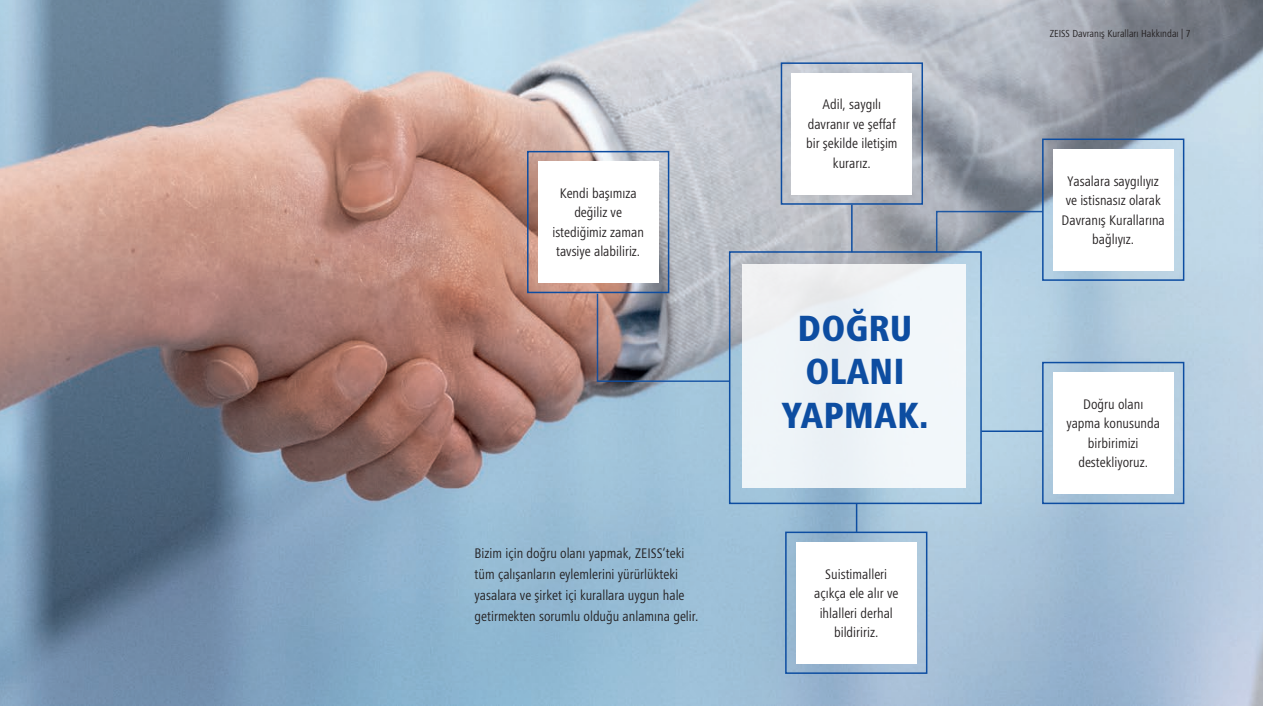
<style>
.page{position:relative;width:1263px;height:706px;background:#fff}
.page>*{position:absolute;margin:0;border:0;box-sizing:border-box;transform-origin:0 0}
.t1{font:800 condensed 37.5px/43.5px "ZEISS Frutiger Next W1 G";color:#0d4da1;text-align:center}
.t2{font:condensed 14.25px/19.5px "ZEISS Frutiger Next W1 G";color:#231f20;text-align:center}
.t3{font:condensed 10.5px "ZEISS Frutiger Next W1 G";color:#231f20}
</style>
<div class="page">
<img style="left:0;top:0;width:1263px;height:706px">
<div style="left:729px;top:251px;width:253px;height:253px;border:2px solid #0d4da1"></div>
<div style="left:1042px;top:139px;width:142px;height:142px;border:2px solid #0d4da1"></div>
<div style="left:1042px;top:362px;width:142px;height:142px;border:2px solid #0d4da1"></div>
<div style="left:785px;top:531px;width:142px;height:143px;border:2px solid #0d4da1"></div>
<div style="left:527px;top:151px;width:142px;height:142px;border:2px solid #0d4da1"></div>
<div style="left:781px;top:62px;width:142px;height:143px;border:2px solid #0d4da1"></div>
<svg style="left:935px;top:210px;width:109px;height:44px;background:#97abbe"></svg>
<svg style="left:596px;top:292px;width:135px;height:91px;background:#8f909a"></svg>
<hr style="left:851px;top:205px;width:2px;height:47px;background:#0d4da1">
<svg style="left:856px;top:503px;width:1px;height:29px"></svg>
<hr style="left:981px;top:430px;width:61px;height:2px;background:#0d4da1">
<div style="left:743px;top:265px;width:223px;height:223px;background:#eff4f8"></div>
<div style="left:1053px;top:149px;width:120px;height:121px;background:#fff"></div>
<div style="left:1053px;top:372px;width:120px;height:121px;background:#fff"></div>
<div style="left:796px;top:542px;width:120px;height:121px;background:#fff"></div>
<div style="left:538px;top:161px;width:120px;height:122px;background:#fff"></div>
<div style="left:792px;top:73px;width:120px;height:121px;background:#fff"></div>
<p class="t2" style="left:552px;top:183px;width:93px">Kendi başımıza değiliz ve istediğimiz zaman tavsiye alabiliriz.</p>
<p class="t2" style="left:475px;top:542px;width:225px;line-height:21px;text-align:left">Bizim için doğru olanı yapmak, ZEISS‘teki tüm çalışanların eylemlerini yürürlükteki yasalara ve şirket içi kurallara uygun hale getirmekten sorumlu olduğu anlamına gelir.</p>
<p class="t2" style="left:806px;top:94px;width:93px">Adil, saygılı davranır ve şeffaf bir şekilde iletişim kurarız.</p>
<h1 class="t1" style="left:782px;top:304px;width:148px">DOĞRU<br>OLANI<br>YAPMAK.</h1>
<p class="t2" style="left:814px;top:563px;width:86px">Suistimalleri açıkça ele alır ve ihlalleri derhal bildiririz.</p>
<p class="t3" style="left:1050px;top:27px;width:142px">ZEISS Davranış Kuralları Hakkındaı | 7</p>
<p class="t2" style="left:1061px;top:170px;width:105px">Yasalara saygılıyız ve istisnasız olarak<br>Davranış Kurallarına bağlıyız.</p>
<p class="t2" style="left:1066px;top:393px;width:95px">Doğru olanı yapma konusunda birbirimizi destekliyoruz.</p>
</div>
